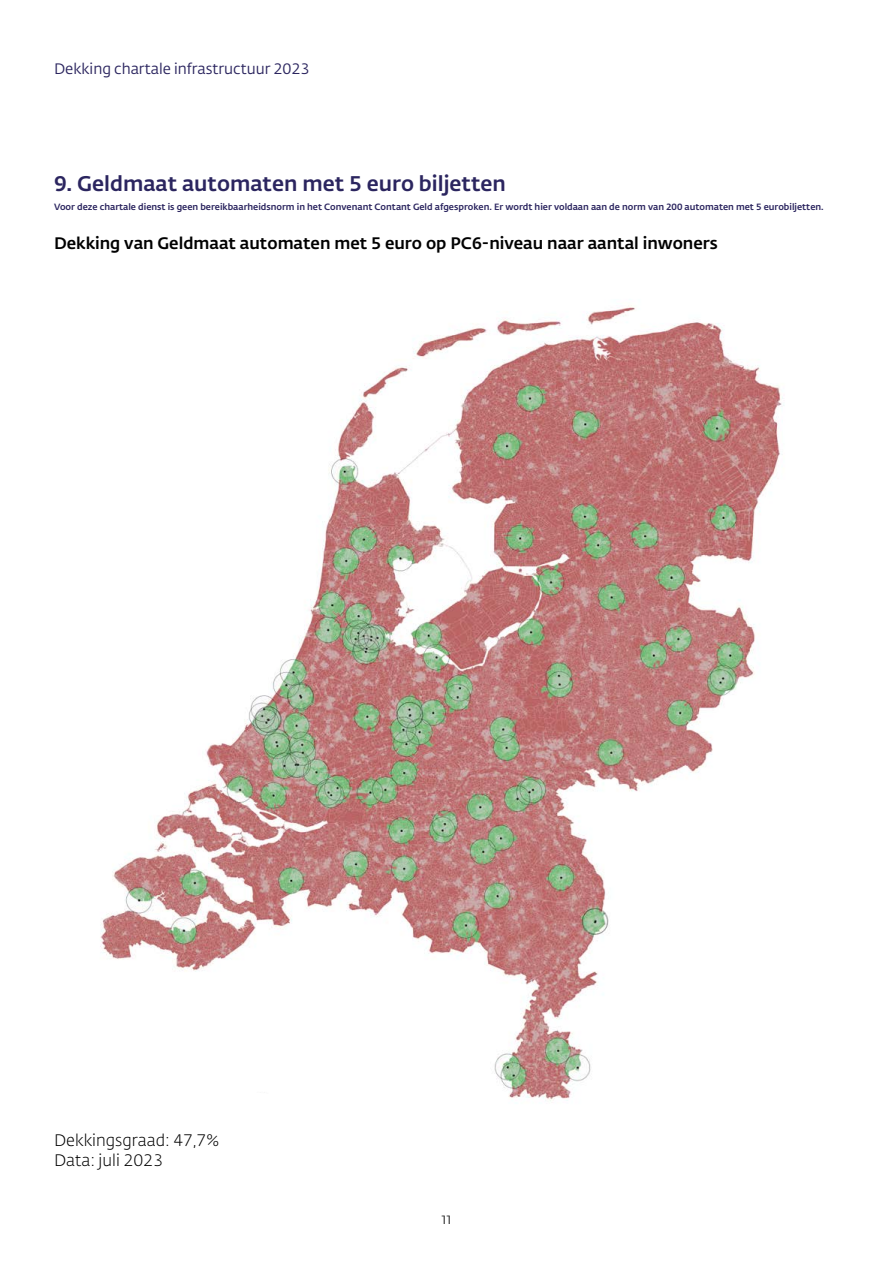
<style>
.page{position:relative;width:893px;height:1263px;background:#fff}
.page>*{position:absolute;margin:0;border:0;box-sizing:border-box;transform-origin:0 0}
.t1{font:500 21px "DNB Fedra";color:#2b255f}
.t2{font:500 16.5px "DNB Fedra";color:#000}
.t3{font:300 16.5px/19.5px "DNB Fedra";color:#000}
.t4{font:15px "DNB Fedra";color:#2b255f}
.t5{font:300 15px "DNB Fedra";color:#000}
.t6{font:500 9px "DNB Fedra";color:#2b255f}
</style>
<div class="page">
<img style="left:100px;top:305px;width:684px;height:796px">
<h3 class="t4" style="left:54px;top:59px;width:257px">Dekking chartale infrastructuur 2023</h3>
<h1 class="t1" style="left:54px;top:170px;width:453px">9. Geldmaat automaten met 5 euro biljetten</h1>
<p class="t6" style="left:54px;top:201px;width:771px">Voor deze chartale dienst is geen bereikbaarheidsnorm in het Convenant Contant Geld afgesproken. Er wordt hier voldaan aan de norm van 200 automaten met 5 eurobiljetten.</p>
<h2 class="t2" style="left:54px;top:233px;width:665px">Dekking van Geldmaat automaten met 5 euro op PC6-niveau naar aantal inwoners</h2>
<h2 class="t3" style="left:54px;top:1131px;width:167px">Dekkingsgraad: 47,7%<br>Data: juli 2023</h2>
<h3 class="t5" style="left:442px;top:1210px;width:11px">11</h3>
</div>
